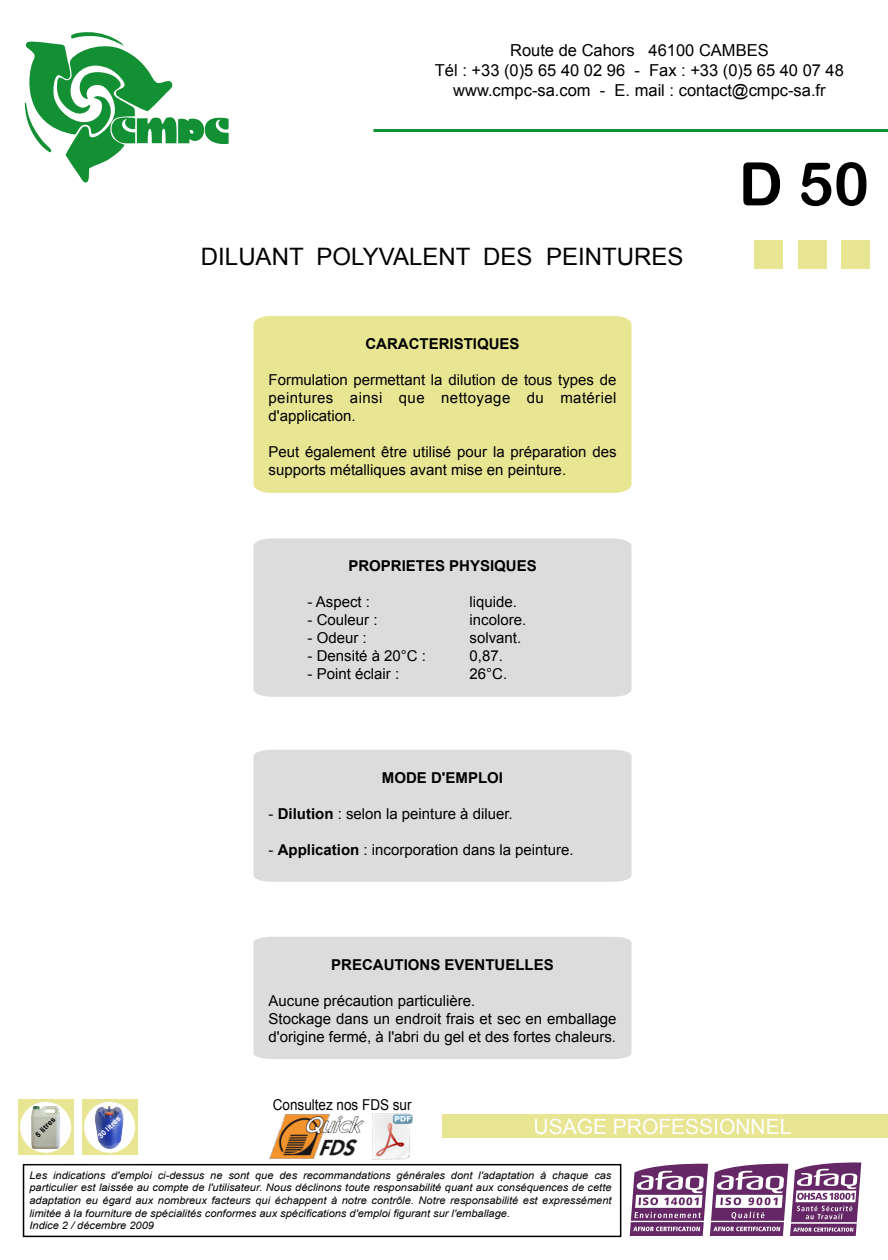
<style>
.page{position:relative;width:888px;height:1260px;background:#fff}
.page>*{position:absolute;margin:0;border:0;box-sizing:border-box;transform-origin:0 0}
.t1{font:60px "Arial Rounded MT Bold";color:#000}
.t2{font:24px "Arial";color:#000}
.t3{font:21px "Arial";color:#fff}
.t4{font:16.5px/19.8px "Arial";color:#000;text-align:center}
.t5{font:15px/18px "Arial";color:#000}
.t6{font:700 15px "Arial";color:#000}
.t7{font:15px "Arial";color:#000;scale:.9 1}
.t8{font:italic 10.5px/12.8px "Arial";color:#000;scale:1.06 1}
.t9{font:700 7.5px "Arial";color:#fff}
.t10{font:700 7.5px "Arial";color:#000}
.s1{font-weight:700}
</style>
<div class="page">
<svg style="left:630px;top:1162px;width:231px;height:74px"></svg>
<hr style="left:791px;top:1222px;width:66px;height:1px;background:#fff">
<div style="left:254px;top:316px;width:378px;height:177px;background:#e8e593"></div>
<hr style="left:374px;top:129px;width:514px;height:3px;background:#138f34">
<div style="left:254px;top:750px;width:378px;height:132px;background:#dcdcdc"></div>
<div style="left:254px;top:937px;width:378px;height:122px;background:#dcdcdc"></div>
<div style="left:442px;top:1114px;width:446px;height:24px;background:#e8e593"></div>
<div style="left:23px;top:1164px;width:598px;height:73px;border:2px solid #000"></div>
<div style="left:842px;top:240px;width:28px;height:29px;background:#e8e593"></div>
<div style="left:798px;top:240px;width:28px;height:29px;background:#e8e593"></div>
<div style="left:754px;top:240px;width:29px;height:29px;background:#e8e593"></div>
<div style="left:254px;top:538px;width:378px;height:159px;background:#dcdcdc"></div>
<img style="left:18px;top:1099px;width:40px;height:80px">
<div style="left:18px;top:1100px;width:55px;height:55px;background:#e8e593"></div>
<div style="left:20px;top:1102px;width:51px;height:51px;background:#fff;border-radius:50%"></div>
<img style="left:29px;top:1106px;width:29px;height:42px">
<img style="left:58px;top:1099px;width:102px;height:68px">
<div style="left:82px;top:1100px;width:55px;height:55px;background:#e8e593"></div>
<div style="left:84px;top:1102px;width:51px;height:51px;background:#fff;border-radius:50%"></div>
<img style="left:93px;top:1106px;width:34px;height:42px">
<svg style="left:25px;top:32px;width:204px;height:151px"></svg>
<img style="left:269px;top:1115px;width:96px;height:44px">
<img style="left:373px;top:1114px;width:40px;height:45px">
<p class="t4" style="left:435px;top:41px;width:411px">Route de Cahors 46100 CAMBES<br>Tél : +33 (0)5 65 40 02 96 - Fax : +33 (0)5 65 40 07 48 www.cmpc-sa.com - E. mail : contact@cmpc-sa.fr</p>
<p class="t10" style="left:33px;top:1132px;width:26px;rotate:-45deg">5 litres</p>
<p class="t9" style="left:96px;top:1134px;width:31px;rotate:-45deg">30 litres</p>
<h2 class="t2" style="left:201px;top:240px;width:484px">DILUANT POLYVALENT DES PEINTURES</h2>
<p class="t6" style="left:365px;top:334px;width:156px">CARACTERISTIQUES</p>
<p class="t5" style="left:269px;top:371px;width:350px;text-align:justify">Formulation permettant la dilution de tous types de peintures ainsi que nettoyage du matériel d'application.</p>
<p class="t5" style="left:269px;top:443px;width:349px">Peut également être utilisé pour la préparation des supports métalliques avant mise en peinture.</p>
<p class="t6" style="left:348px;top:556px;width:190px">PROPRIETES PHYSIQUES</p>
<p class="t5" style="left:308px;top:593px;width:64px">- Aspect :</p>
<p class="t5" style="left:470px;top:593px;width:49px">liquide.</p>
<p class="t5" style="left:308px;top:611px;width:72px">- Couleur :</p>
<p class="t5" style="left:470px;top:611px;width:58px">incolore.</p>
<p class="t5" style="left:308px;top:629px;width:61px">- Odeur :</p>
<p class="t5" style="left:470px;top:629px;width:53px">solvant.</p>
<p class="t5" style="left:308px;top:647px;width:120px">- Densité à 20°C :</p>
<p class="t5" style="left:470px;top:647px;width:35px">0,87.</p>
<p class="t5" style="left:308px;top:665px;width:93px">- Point éclair :</p>
<p class="t5" style="left:470px;top:665px;width:39px">26°C.</p>
<p class="t6" style="left:382px;top:767px;width:123px">MODE D'EMPLOI</p>
<p class="t5" style="left:269px;top:805px;width:246px">- <span class="s1">Dilution</span> : selon la peinture à diluer.</p>
<p class="t5" style="left:269px;top:841px;width:307px">- <span class="s1">Application</span> : incorporation dans la peinture.</p>
<p class="t6" style="left:331px;top:954px;width:224px">PRECAUTIONS EVENTUELLES</p>
<p class="t5" style="left:269px;top:992px;width:349px">Aucune précaution particulière.<br>Stockage dans un endroit frais et sec en emballage d'origine fermé, à l'abri du gel et des fortes chaleurs.</p>
<p class="t7" style="left:273px;top:1095px;width:156px">Consultez nos FDS sur</p>
<h1 class="t1" style="left:739px;top:149px;width:132px">D 50</h1>
<h3 class="t3" style="left:534px;top:1112px;width:259px">USAGE PROFESSIONNEL</h3>
<p class="t8" style="left:29px;top:1169px;width:551px">Les indications d'emploi ci-dessus ne sont que des recommandations générales dont l'adaptation à chaque cas particulier est laissée au compte de l'utilisateur. Nous déclinons toute responsabilité quant aux conséquences de cette adaptation eu égard aux nombreux facteurs qui échappent à notre contrôle. Notre responsabilité est expressément limitée à la fourniture de spécialités conformes aux spécifications d'emploi figurant sur l'emballage.<br>Indice 2 / décembre 2009</p>
</div>
